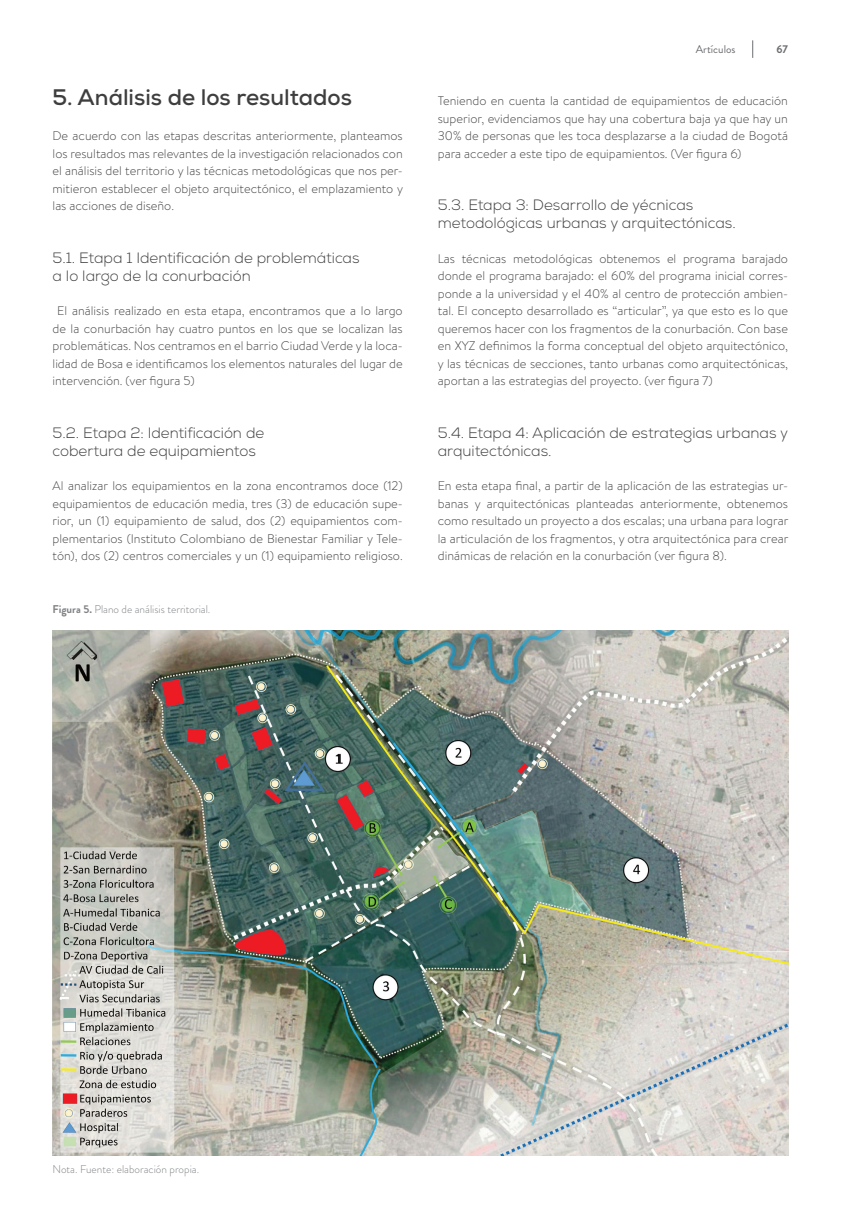
<style>
.page{position:relative;width:851px;height:1223px;background:#fff}
.page>*{position:absolute;margin:0;border:0;box-sizing:border-box;transform-origin:0 0}
.Título_2{font:700 22.5px "Nexa";color:#3e3e3f}
.Titulo_3{font:300 15px/18px "Nexa";color:#3e3e3f}
.Texto_A{font:300 12.5px/17.5px "Brandon Text";color:#3e3e3f;text-align:justify}
.Figura_titulo{font:300 11.25px "Brandon Grotesque";color:#808285}
.Figura_fuente{font:300 11.25px "Brandon Grotesque";color:#808285}
.t1{font:11.25px "Brandon Grotesque";color:#6c6d70}
.t2{font:700 11.25px "Brandon Grotesque";color:#6c6d70}
.s1{font-weight:700}
</style>
<div class="page">
<img style="left:52px;top:630px;width:735px;height:525px">
<svg style="left:752px;top:40px;width:1px;height:18px"></svg>
<p class="Título_2" style="left:52px;top:83px;width:301px">5. Análisis de los resultados</p>
<p class="Texto_A" style="left:52px;top:126px;width:352px">De acuerdo con las etapas descritas anteriormente, planteamos los resultados mas relevantes de la investigación relacionados con el análisis del territorio y las técnicas metodológicas que nos per&shy;mitieron establecer el objeto arquitectónico, el emplazamiento y las acciones de diseño.</p>
<p class="Titulo_3" style="left:52px;top:249px;width:308px">5.1. Etapa 1 Identificación de problemáticas a lo largo de la conurbación</p>
<p class="Texto_A" style="left:52px;top:301px;width:352px;text-indent:5px">El análisis realizado en esta etapa, encontramos que a lo largo de la conurbación hay cuatro puntos en los que se localizan las problemáticas. Nos centramos en el barrio Ciudad Verde y la loca&shy;lidad de Bosa e identificamos los elementos naturales del lugar de intervención. (ver figura 5)</p>
<p class="Titulo_3" style="left:52px;top:424px;width:213px">5.2. Etapa 2: Identificación de cobertura de equipamientos</p>
<p class="Texto_A" style="left:52px;top:476px;width:352px">Al analizar los equipamientos en la zona encontramos doce (12) equipamientos de educación media, tres (3) de educación supe&shy;rior, un (1) equipamiento de salud, dos (2) equipamientos com&shy;plementarios (Instituto Colombiano de Bienestar Familiar y Tele&shy;tón), dos (2) centros comerciales y un (1) equipamiento religioso.</p>
<p class="Figura_titulo" style="left:52px;top:601px;width:159px"><span class="s1">Figura 5.</span> Plano de análisis territorial.</p>
<p class="t1" style="left:695px;top:41px;width:41px">Artículos</p>
<p class="t2" style="left:776px;top:41px;width:13px">67</p>
<p class="Texto_A" style="left:438px;top:91px;width:352px">Teniendo en cuenta la cantidad de equipamientos de educación superior, evidenciamos que hay una cobertura baja ya que hay un 30% de personas que les toca desplazarse a la ciudad de Bogotá para acceder a este tipo de equipamientos. (Ver figura 6)</p>
<p class="Titulo_3" style="left:438px;top:196px;width:299px">5.3. Etapa 3: Desarrollo de yécnicas metodológicas urbanas y arquitectónicas.</p>
<p class="Texto_A" style="left:438px;top:249px;width:352px">Las técnicas metodológicas obtenemos el programa barajado donde el programa barajado: el 60% del programa inicial corres&shy;ponde a la universidad y el 40% al centro de protección ambien&shy;tal. El concepto desarrollado es “articular”, ya que esto es lo que queremos hacer con los fragmentos de la conurbación. Con base en XYZ definimos la forma conceptual del objeto arquitectónico, y las técnicas de secciones, tanto urbanas como arquitectónicas, aportan a las estrategias del proyecto. (ver figura 7)</p>
<p class="Titulo_3" style="left:438px;top:424px;width:352px">5.4. Etapa 4: Aplicación de estrategias urbanas y arquitectónicas.</p>
<p class="Texto_A" style="left:438px;top:476px;width:352px">En esta etapa final, a partir de la aplicación de las estrategias ur&shy;banas y arquitectónicas planteadas anteriormente, obtenemos como resultado un proyecto a dos escalas; una urbana para lograr la articulación de los fragmentos, y otra arquitectónica para crear dinámicas de relación en la conurbación (ver figura 8).</p>
<p class="Figura_fuente" style="left:52px;top:1161px;width:148px">Nota. Fuente: elaboración propia.</p>
</div>
